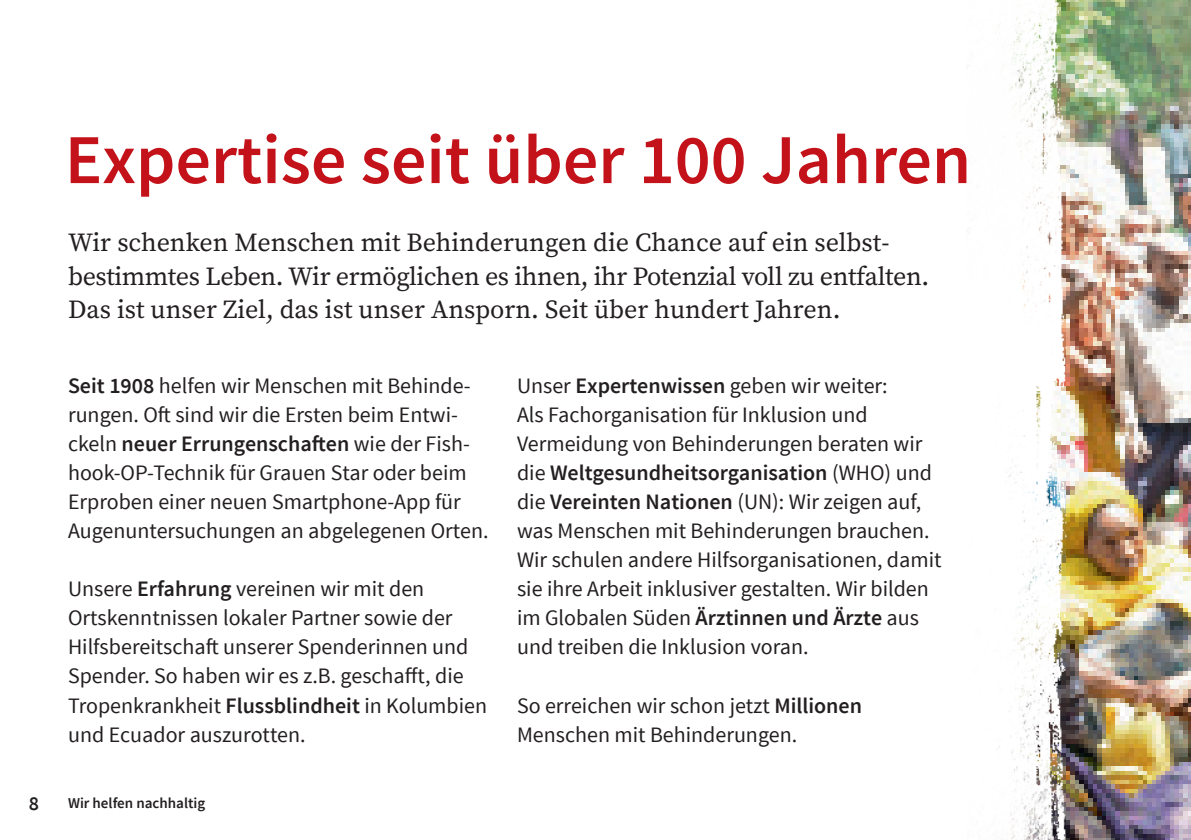
<style>
.page{position:relative;width:1191px;height:840px;background:#fff}
.page>*{position:absolute;margin:0;border:0;box-sizing:border-box;transform-origin:0 0}
.CBM-Headline_35Pt_Ro{font:600 70px "Source Sans Pro";color:#c4121a}
.CBM-Subline_13Pt{font:26px/33.8px "Source Serif Pro";color:#231f20}
.CBM-Fließtext_11Pt{font:22px/29px "Source Sans Pro";color:#231f20}
.t1{font:600 20px "Source Sans Pro";color:#231f20}
.t2{font:600 15px "Source Sans Pro";color:#231f20}
.s1{font-weight:600}
</style>
<div class="page">
<img style="left:1073px;top:0;width:118px;height:839px">
<img style="left:966px;top:0;width:107px;height:839px">
<p class="CBM-Headline_35Pt_Ro" style="left:65px;top:115px;width:907px">Expertise seit über 100 Jahren</p>
<p class="CBM-Subline_13Pt" style="left:68px;top:226px;width:862px">Wir schenken Menschen mit Behinderungen die Chance auf ein selbst&shy;bestimmtes Leben. Wir ermöglichen es ihnen, ihr Potenzial voll zu entfalten.<br>Das ist unser Ziel, das ist unser Ansporn. Seit über hundert Jahren.</p>
<p class="CBM-Fließtext_11Pt" style="left:68px;top:371px;width:422px"><span class="s1">Seit 1908</span> helfen wir Menschen mit Behinde&shy;rungen. Oft sind wir die Ersten beim Entwi&shy;ckeln <span class="s1">neuer Errungenschaften</span> wie der Fish&shy;hook-OP-Technik für Grauen Star oder beim Erproben einer neuen Smartphone-App für Augenuntersuchungen an abgelegenen Orten.</p>
<p class="CBM-Fließtext_11Pt" style="left:68px;top:574px;width:420px">Unsere <span class="s1">Erfahrung</span> vereinen wir mit den Ortskenntnissen lokaler Partner sowie der Hilfsbereitschaft unserer Spenderinnen und Spender. So haben wir es z.B. geschafft, die Tropenkrankheit <span class="s1">Flussblindheit</span> in Kolumbien und Ecuador auszurotten.</p>
<p class="t1" style="left:29px;top:789px;width:12px">8</p>
<p class="t2" style="left:68px;top:792px;width:139px">Wir helfen nachhaltig</p>
<p class="CBM-Fließtext_11Pt" style="left:517px;top:371px;width:416px">Unser <span class="s1">Expertenwissen</span> geben wir weiter:<br>Als Fachorganisation für Inklusion und Vermeidung von Behinderungen beraten wir die <span class="s1">Weltgesundheitsorganisation</span> (WHO) und</p>
<p class="CBM-Fließtext_11Pt" style="left:517px;top:487px;width:426px">die <span class="s1">Vereinten Nationen</span> (UN): Wir zeigen auf, was Menschen mit Behinderungen brauchen.<br>Wir schulen andere Hilfsorganisationen, damit sie ihre Arbeit inklusiver gestalten. Wir bilden im Globalen Süden <span class="s1">Ärztinnen und Ärzte</span> aus und treiben die Inklusion voran.</p>
<p class="CBM-Fließtext_11Pt" style="left:517px;top:690px;width:346px">So erreichen wir schon jetzt <span class="s1">Millionen<br></span>Menschen mit Behinderungen.</p>
</div>
